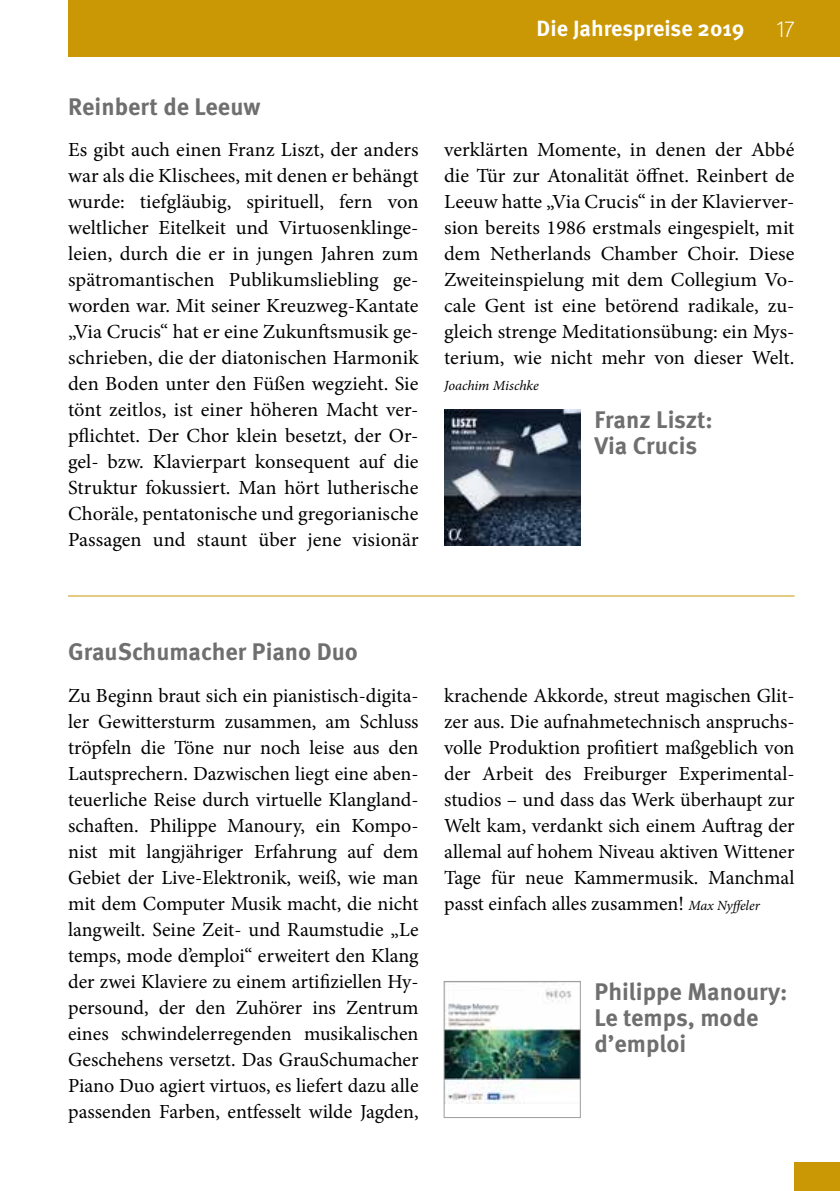
<style>
.page{position:relative;width:840px;height:1191px;background:#fff}
.page>*{position:absolute;margin:0;border:0;box-sizing:border-box;transform-origin:0 0}
.t1{font:700 24px/26px "Meta Pro";color:#706f6f}
.t2{font:700 22px "Meta Pro";color:#fff}
.t3{font:300 22px "Meta Head OT";color:#fff}
.t4{font:20px/26px "Minion Pro";color:#000;text-align:justify}
.t5{font:italic 14px "Minion Pro";letter-spacing:-.005em;color:#000}
.s1{font-style:italic;font-size:14px}
</style>
<div class="page">
<div style="left:68px;top:0;width:771px;height:57px;background:#ca9804"></div>
<div style="left:794px;top:1162px;width:45px;height:29px;background:#ca9804"></div>
<img style="left:444px;top:410px;width:136px;height:136px">
<hr style="left:68px;top:595px;width:726px;height:1px;background:#ca9804">
<img style="left:445px;top:983px;width:133px;height:121px">
<div style="left:443px;top:981px;width:137px;height:136px;border:1px solid #9d9d9c"></div>
<p class="t2" style="left:536px;top:15px;width:209px">Die Jahrespreise 2019</p>
<p class="t3" style="left:776px;top:17px;width:19px">17</p>
<p class="t1" style="left:68px;top:94px;width:194px">Reinbert de Leeuw</p>
<p class="t4" style="left:68px;top:137px;width:352px">Es gibt auch einen Franz Liszt, der anders war als die Klischees, mit denen er behängt wurde: tiefgläubig, spirituell, fern von weltlicher Eitelkeit und Virtuosenklinge&shy;leien, durch die er in jungen Jahren zum spätromantischen Publikumsliebling ge&shy;worden war. Mit seiner Kreuzweg-Kantate „Via Crucis“ hat er eine Zukunftsmusik ge&shy;schrieben, die der diatonischen Harmonik den Boden unter den Füßen wegzieht. Sie tönt zeitlos, ist einer höheren Macht ver&shy;pflichtet. Der Chor klein besetzt, der Or&shy;gel- bzw. Klavierpart konsequent auf die Struktur fokussiert. Man hört lutherische Choräle, pentatonische und gregorianische Passagen und staunt über jene visionär</p>
<p class="t4" style="left:444px;top:137px;width:352px">verklärten Momente, in denen der Abbé die Tür zur Atonalität öffnet. Reinbert de Leeuw hatte „Via Crucis“ in der Klavierver&shy;sion bereits 1986 erstmals eingespielt, mit dem Netherlands Chamber Choir. Diese Zweiteinspielung mit dem Collegium Vo&shy;cale Gent ist eine betörend radikale, zu&shy;gleich strenge Meditationsübung: ein Mys&shy;terium, wie nicht mehr von dieser Welt.</p>
<p class="t5" style="left:444px;top:376px;width:96px">Joachim Mischke</p>
<p class="t1" style="left:594px;top:407px;width:120px">Franz Liszt:<br>Via Crucis</p>
<p class="t1" style="left:68px;top:640px;width:291px">GrauSchumacher Piano Duo</p>
<p class="t4" style="left:68px;top:683px;width:352px">Zu Beginn braut sich ein pianistisch-digita&shy;ler Gewittersturm zusammen, am Schluss tröpfeln die Töne nur noch leise aus den Lautsprechern. Dazwischen liegt eine aben&shy;teuerliche Reise durch virtuelle Klangland&shy;schaften. Philippe Manoury, ein Kompo&shy;nist mit langjähriger Erfahrung auf dem Gebiet der Live-Elektronik, weiß, wie man mit dem Computer Musik macht, die nicht langweilt. Seine Zeit- und Raumstudie „Le temps, mode d’emploi“ erweitert den Klang der zwei Klaviere zu einem artifiziellen Hy&shy;persound, der den Zuhörer ins Zentrum eines schwindelerregenden musikalischen Geschehens versetzt. Das GrauSchumacher Piano Duo agiert virtuos, es liefert dazu alle passenden Farben, entfesselt wilde Jagden,</p>
<p class="t4" style="left:444px;top:683px;width:352px">krachende Akkorde, streut magischen Glit&shy;zer aus. Die aufnahmetechnisch anspruchs&shy;volle Produktion profitiert maßgeblich von der Arbeit des Freiburger Experimental&shy;studios – und dass das Werk überhaupt zur Welt kam, verdankt sich einem Auftrag der allemal auf hohem Niveau aktiven Wittener Tage für neue Kammermusik. Manchmal passt einfach alles zusammen! <span class="s1">Max Nyffeler</span></p>
<p class="t1" style="left:594px;top:979px;width:194px">Philippe Manoury:<br>Le temps, mode d’emploi</p>
</div>
